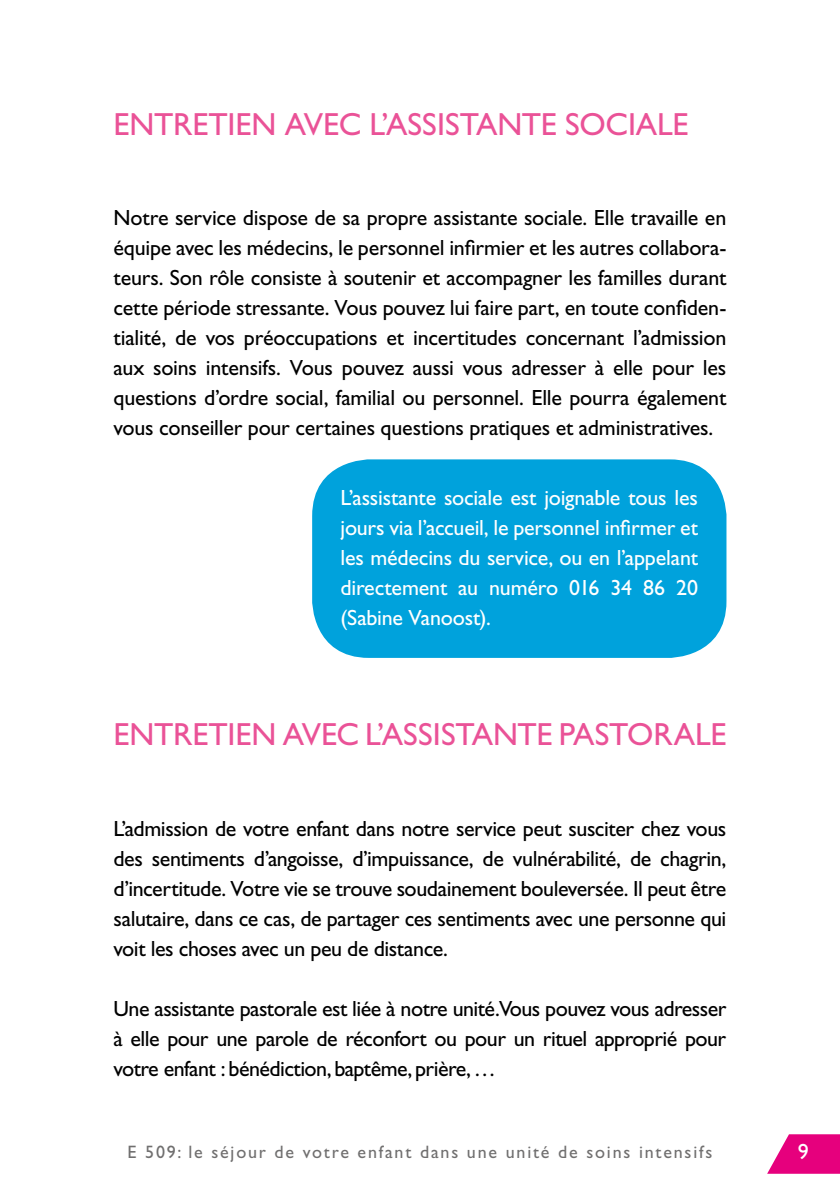
<style>
.page{position:relative;width:840px;height:1191px;background:#fff}
.page>*{position:absolute;margin:0;border:0;box-sizing:border-box;transform-origin:0 0}
.t1{font:32px "Gill Sans Std";letter-spacing:-.005em;color:#ea5297}
.t2{font:22px/30px "Gill Sans Std";letter-spacing:-.02em;color:#000;text-align:justify}
.t3{font:22px/30px "Gill Sans Std";letter-spacing:-.01em;color:#fff;text-align:justify}
.t4{font:18px "Gill Sans Std";letter-spacing:.1em;color:#706f6f}
</style>
<div class="page">
<svg style="left:767px;top:1134px;width:72px;height:39px"></svg>
<div style="left:312px;top:459px;width:414px;height:199px;background:#00a2dc;border-radius:57px"></div>
<p class="t1" style="left:113px;top:106px;width:576px">ENTRETIEN AVEC L’ASSISTANTE SOCIALE</p>
<p class="t2" style="left:113px;top:203px;width:614px">Notre service dispose de sa propre assistante sociale. Elle travaille en équipe avec les médecins, le personnel infirmier et les autres collabora&shy;teurs. Son rôle consiste à soutenir et accompagner les familles durant cette période stressante. Vous pouvez lui faire part, en toute confiden&shy;tialité, de vos préoccupations et incertitudes concernant l’admission aux soins intensifs. Vous pouvez aussi vous adresser à elle pour les questions d’ordre social, familial ou personnel. Elle pourra également vous conseiller pour certaines questions pratiques et administratives.</p>
<p class="t3" style="left:340px;top:483px;width:359px">L’assistante sociale est joignable tous les jours via l’accueil, le personnel infirmer et les médecins du service, ou en l’appelant directement au numéro 016 34 86 20 (Sabine Vanoost).</p>
<p class="t1" style="left:113px;top:716px;width:614px">ENTRETIEN AVEC L’ASSISTANTE PASTORALE</p>
<p class="t2" style="left:113px;top:813px;width:614px">L’admission de votre enfant dans notre service peut susciter chez vous des sentiments d’angoisse, d’impuissance, de vulnérabilité, de chagrin, d’incertitude. Votre vie se trouve soudainement bouleversée. Il peut être salutaire, dans ce cas, de partager ces sentiments avec une personne qui voit les choses avec un peu de distance.</p>
<p class="t2" style="left:113px;top:993px;width:614px">Une assistante pastorale est liée à notre unité.Vous pouvez vous adresser à elle pour une parole de réconfort ou pour un rituel approprié pour votre enfant : bénédiction, baptême, prière, …</p>
<p class="t4" style="left:127px;top:1141px;width:586px">E 509: le séjour de votre enfant dans une unité de soins intensifs</p>
<p class="t3" style="left:797px;top:1136px;width:12px">9</p>
</div>
